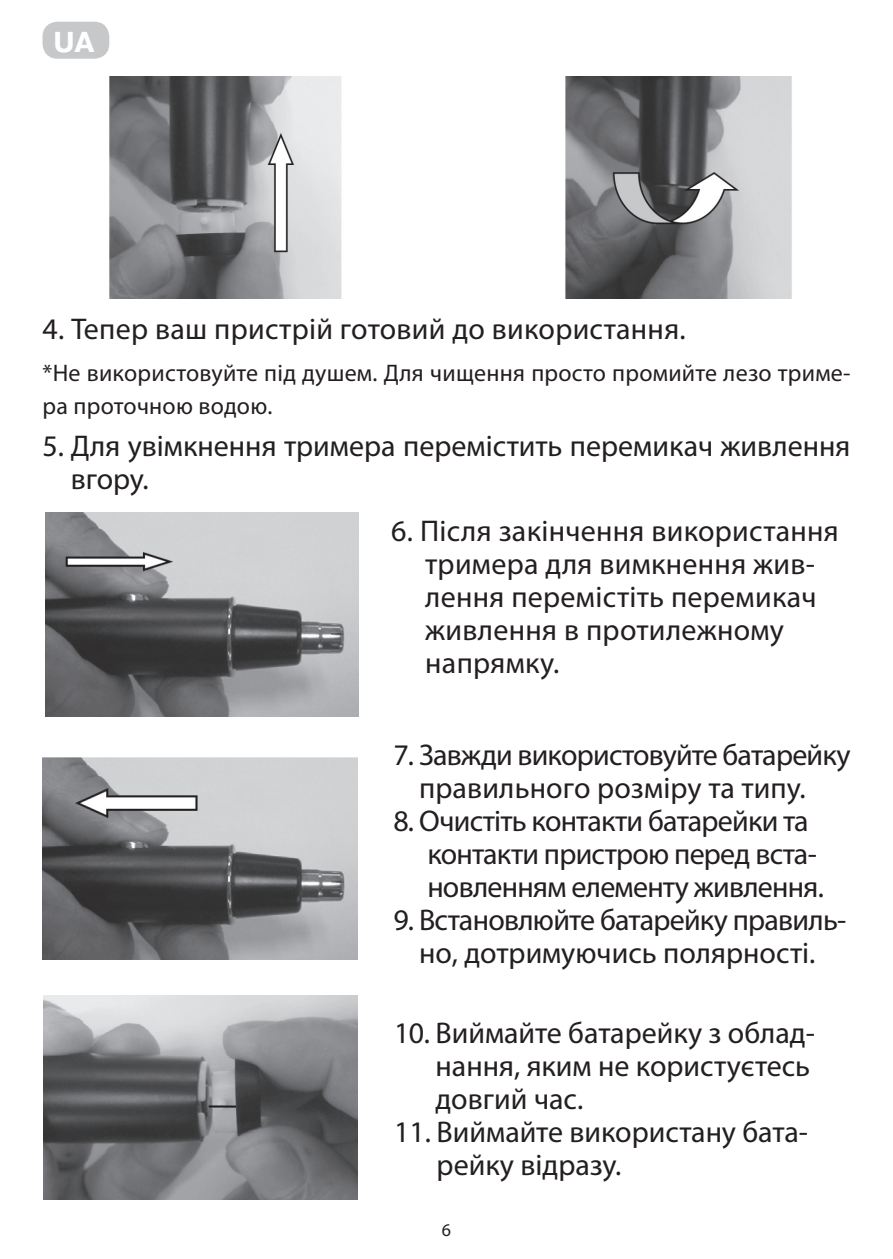
<style>
.page{position:relative;width:893px;height:1259px;background:#fff}
.page>*{position:absolute;margin:0;border:0;box-sizing:border-box;transform-origin:0 0}
.t1{font:30px/33px "Myriad Pro";color:#231f20}
.t2{font:30px/33px "Myriad Pro";letter-spacing:-.02em;color:#231f20}
.t3{font:30px/33px "Myriad Pro";letter-spacing:-.025em;color:#231f20}
.t4{font:700 28.8px "Pragmatica";color:#fff}
.t5{font:24px/33px "Myriad Pro";letter-spacing:.01em;color:#231f20}
.t6{font:18px "Myriad Pro";color:#231f20}
</style>
<div class="page">
<div style="left:43px;top:22px;width:66px;height:37px;background:#c7c8ca;border-radius:15px"></div>
<img style="left:46px;top:512px;width:312px;height:204px">
<img style="left:42px;top:757px;width:315px;height:202px">
<img style="left:43px;top:995px;width:314px;height:204px">
<img style="left:109px;top:77px;width:683px;height:221px">
<p class="t4" style="left:54px;top:23px;width:42px">UA</p>
<p class="t1" style="left:43px;top:312px;width:645px">4. Тепер ваш пристрій готовий до використання.</p>
<p class="t5" style="left:43px;top:356px;width:809px">*Не використовуйте під душем. Для чищення просто промийте лезо триме&shy;ра проточною водою.</p>
<p class="t1" style="left:71px;top:429px;width:781px;text-indent:-28px">5. Для увімкнення тримера перемістить перемикач живлення вгору.</p>
<p class="t1" style="left:391px;top:514px;width:449px">6. Після закінчення використання</p>
<p class="t1" style="left:425px;top:547px;width:393px">тримера для вимкнення жив&shy;лення перемістіть перемикач живлення в протилежному напрямку.</p>
<p class="t2" style="left:419px;top:737px;width:433px;text-indent:-26px">7. Завжди використовуйте батарейку правильного розміру та типу.</p>
<p class="t3" style="left:393px;top:803px;width:417px">8. Очистіть контакти батарейки та</p>
<p class="t3" style="left:427px;top:836px;width:398px">контакти пристрою перед вста&shy;новленням елементу живлення.</p>
<p class="t2" style="left:393px;top:902px;width:455px;text-align:center">9. Встановлюйте батарейку правиль&shy;но, дотримуючись полярності.</p>
<p class="t1" style="left:435px;top:1016px;width:381px;text-indent:-41px">10. Виймайте батарейку з облад&shy;нання, яким не користуєтесь довгий час.</p>
<p class="t1" style="left:437px;top:1115px;width:373px;text-indent:-43px">11. Виймайте використану бата&shy;рейку відразу.</p>
<p class="t6" style="left:442px;top:1219px;width:11px">6</p>
</div>
